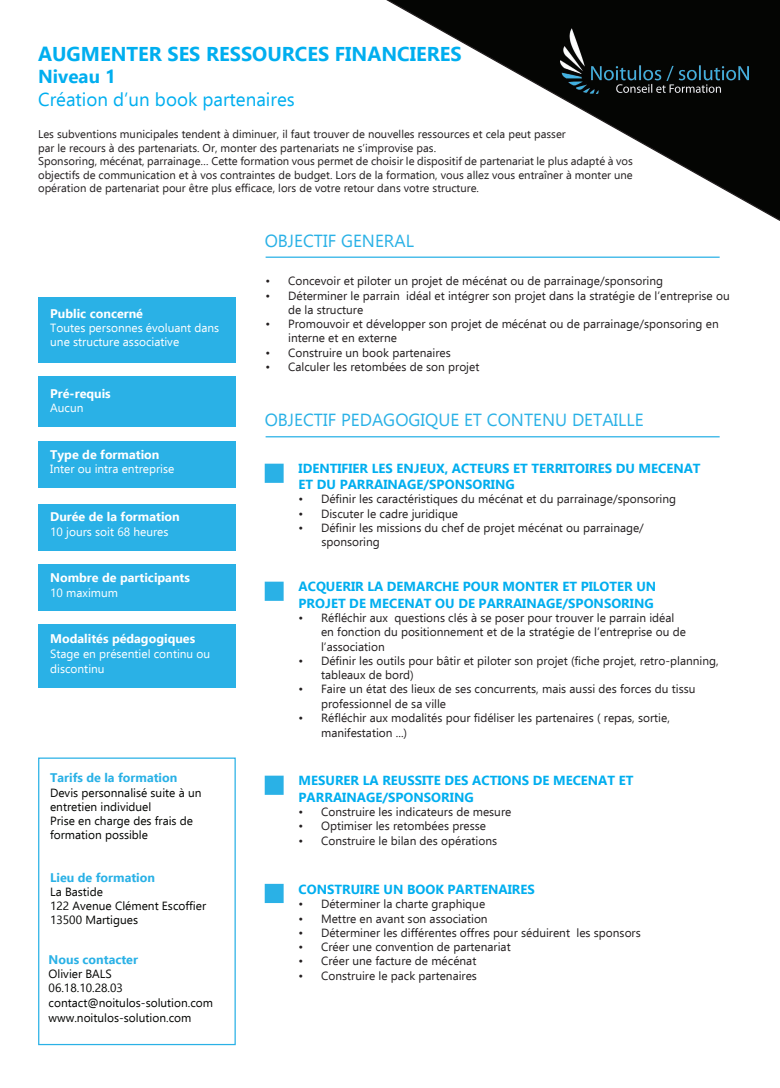
<style>
.page{position:relative;width:780px;height:1088px;background:#fff}
.page>*{position:absolute;margin:0;border:0;box-sizing:border-box;transform-origin:0 0}
.t1{font:700 20px "Ebrima";color:#00aeef}
.t2{font:18.75px "Ebrima";color:#00aeef}
.t3{font:700 18.75px "Ebrima";color:#00aeef}
.t4{font:17.5px "Ebrima";color:#2ab1e6}
.t5{font:700 13.12px/16.5px "Ebrima";color:#00aeef}
.t6{font:700 12.5px "Ebrima";color:#fff}
.t7{font:700 12.5px "Ebrima";color:#2ab1e6}
.t8{font:11.88px/14.2px "Ebrima";color:#231f20}
.t9{font:11.88px/14.2px "Ebrima";color:#040503}
.t10{font:11.88px/14.2px "Ebrima";color:#fff}
.t11{font:11.25px/13.5px "Ebrima";color:#231f20}
</style>
<div class="page">
<div style="left:38px;top:376px;width:198px;height:51px;background:#2ab1e6"></div>
<div style="left:38px;top:297px;width:198px;height:65px;background:#2ab1e6"></div>
<div style="left:38px;top:441px;width:198px;height:47px;background:#2ab1e6"></div>
<div style="left:38px;top:504px;width:198px;height:46px;background:#2ab1e6"></div>
<div style="left:38px;top:564px;width:198px;height:47px;background:#2ab1e6"></div>
<div style="left:38px;top:625px;width:198px;height:63px;background:#2ab1e6"></div>
<hr style="left:265px;top:257px;width:454px;height:1px;background:#2ab1e6">
<div style="left:38px;top:757px;width:198px;height:288px;border:1px solid #2ab1e6"></div>
<div style="left:265px;top:464px;width:18px;height:19px;background:#2ab1e6"></div>
<div style="left:265px;top:582px;width:18px;height:19px;background:#2ab1e6"></div>
<hr style="left:265px;top:436px;width:454px;height:1px;background:#2ab1e6">
<div style="left:265px;top:776px;width:18px;height:19px;background:#2ab1e6"></div>
<div style="left:265px;top:884px;width:18px;height:19px;background:#2ab1e6"></div>
<svg style="left:386px;top:0;width:394px;height:221px"></svg>
<img style="left:560px;top:28px;width:188px;height:65px">
<h1 class="t1" style="left:38px;top:39px;width:425px">AUGMENTER SES RESSOURCES FINANCIERES</h1>
<h2 class="t3" style="left:38px;top:63px;width:79px">Niveau 1</h2>
<h2 class="t2" style="left:38px;top:86px;width:258px">Création d’un book partenaires</h2>
<p class="t11" style="left:38px;top:127px;width:596px">Les subventions municipales tendent à diminuer, il faut trouver de nouvelles ressources et cela peut passer<br>par le recours à des partenariats. Or, monter des partenariats ne s’improvise pas.<br>Sponsoring, mécénat, parrainage… Cette formation vous permet de choisir le dispositif de partenariat le plus adapté à vos objectifs de communication et à vos contraintes de budget. Lors de la formation, vous allez vous entraîner à monter une opération de partenariat pour être plus efficace, lors de votre retour dans votre structure.</p>
<p class="t6" style="left:50px;top:304px;width:94px">Public concerné</p>
<p class="t10" style="left:50px;top:320px;width:170px">Toutes personnes évoluant dans une structure associative</p>
<p class="t6" style="left:50px;top:384px;width:62px">Pré-requis</p>
<p class="t10" style="left:50px;top:400px;width:35px">Aucun</p>
<p class="t6" style="left:50px;top:445px;width:111px">Type de formation</p>
<p class="t10" style="left:50px;top:461px;width:126px">Inter ou intra entreprise</p>
<p class="t6" style="left:50px;top:508px;width:131px">Durée de la formation</p>
<p class="t10" style="left:50px;top:525px;width:120px">10 jours soit 68 heures</p>
<p class="t6" style="left:50px;top:568px;width:141px">Nombre de participants</p>
<p class="t10" style="left:50px;top:586px;width:69px">10 maximum</p>
<p class="t6" style="left:50px;top:630px;width:146px">Modalités pédagogiques</p>
<p class="t10" style="left:50px;top:646px;width:161px;line-height:15px">Stage en présentiel continu ou discontinu</p>
<p class="t7" style="left:50px;top:769px;width:129px">Tarifs de la formation</p>
<p class="t9" style="left:50px;top:785px;width:153px">Devis personnalisé suite à un entretien individuel<br>Prise en charge des frais de formation possible</p>
<p class="t7" style="left:50px;top:868px;width:106px">Lieu de formation</p>
<p class="t9" style="left:50px;top:884px;width:157px">La Bastide<br>122 Avenue Clément Escoffier<br>13500 Martigues</p>
<p class="t7" style="left:49px;top:950px;width:91px">Nous contacter</p>
<p class="t9" style="left:49px;top:966px;width:166px">Olivier BALS<br>06.18.10.28.03 contact@noitulos-solution.com www.noitulos-solution.com</p>
<h3 class="t4" style="left:265px;top:228px;width:151px">OBJECTIF GENERAL</h3>
<p class="t8" style="left:265px;top:274px;width:399px">• Concevoir et piloter un projet de mécénat ou de parrainage/sponsoring</p>
<p class="t8" style="left:288px;top:288px;width:443px;text-indent:-23px">• Déterminer le parrain idéal et intégrer son projet dans la stratégie de l’entreprise ou de la structure</p>
<p class="t8" style="left:288px;top:317px;width:432px;text-indent:-23px">• Promouvoir et développer son projet de mécénat ou de parrainage/sponsoring en interne et en externe</p>
<p class="t8" style="left:265px;top:345px;width:187px">• Construire un book partenaires</p>
<p class="t8" style="left:265px;top:359px;width:215px">• Calculer les retombées de son projet</p>
<h3 class="t4" style="left:265px;top:407px;width:380px">OBJECTIF PEDAGOGIQUE ET CONTENU DETAILLE</h3>
<p class="t5" style="left:298px;top:460px;width:403px;line-height:15.8px">IDENTIFIER LES ENJEUX, ACTEURS ET TERRITOIRES DU MECENAT<br>ET DU PARRAINAGE/SPONSORING</p>
<p class="t8" style="left:298px;top:492px;width:379px">• Définir les caractéristiques du mécénat et du parrainage/sponsoring</p>
<p class="t8" style="left:298px;top:506px;width:161px">• Discuter le cadre juridique</p>
<p class="t8" style="left:321px;top:520px;width:324px;text-indent:-23px">• Définir les missions du chef de projet mécénat ou parrainage/ sponsoring</p>
<p class="t5" style="left:298px;top:578px;width:359px">ACQUERIR LA DEMARCHE POUR MONTER ET PILOTER UN<br>PROJET DE MECENAT OU DE PARRAINAGE/SPONSORING</p>
<p class="t8" style="left:321px;top:610px;width:366px;text-indent:-23px">• Réfléchir aux questions clés à se poser pour trouver le parrain idéal en fonction du positionnement et de la stratégie de l’entreprise ou de l’association</p>
<p class="t8" style="left:321px;top:653px;width:399px;text-indent:-23px">• Définir les outils pour bâtir et piloter son projet (fiche projet, retro-planning, tableaux de bord)</p>
<p class="t8" style="left:321px;top:682px;width:376px;text-indent:-23px">• Faire un état des lieux de ses concurrents, mais aussi des forces du tissu professionnel de sa ville</p>
<p class="t8" style="left:321px;top:710px;width:350px;line-height:15px;text-indent:-23px">• Réfléchir aux modalités pour fidéliser les partenaires ( repas, sortie, manifestation ...)</p>
<p class="t5" style="left:298px;top:772px;width:336px">MESURER LA REUSSITE DES ACTIONS DE MECENAT ET<br>PARRAINAGE/SPONSORING</p>
<p class="t8" style="left:298px;top:804px;width:214px">• Construire les indicateurs de mesure</p>
<p class="t8" style="left:298px;top:819px;width:189px">• Optimiser les retombées presse</p>
<p class="t8" style="left:298px;top:833px;width:200px">• Construire le bilan des opérations</p>
<p class="t5" style="left:298px;top:881px;width:238px">CONSTRUIRE UN BOOK PARTENAIRES</p>
<p class="t8" style="left:298px;top:897px;width:188px">• Déterminer la charte graphique</p>
<p class="t8" style="left:298px;top:911px;width:191px">• Mettre en avant son association</p>
<p class="t8" style="left:298px;top:925px;width:344px">• Déterminer les différentes offres pour séduirent les sponsors</p>
<p class="t8" style="left:298px;top:939px;width:214px">• Créer une convention de partenariat</p>
<p class="t8" style="left:298px;top:954px;width:179px">• Créer une facture de mécénat</p>
<p class="t8" style="left:298px;top:968px;width:180px">• Construire le pack partenaires</p>
</div>
